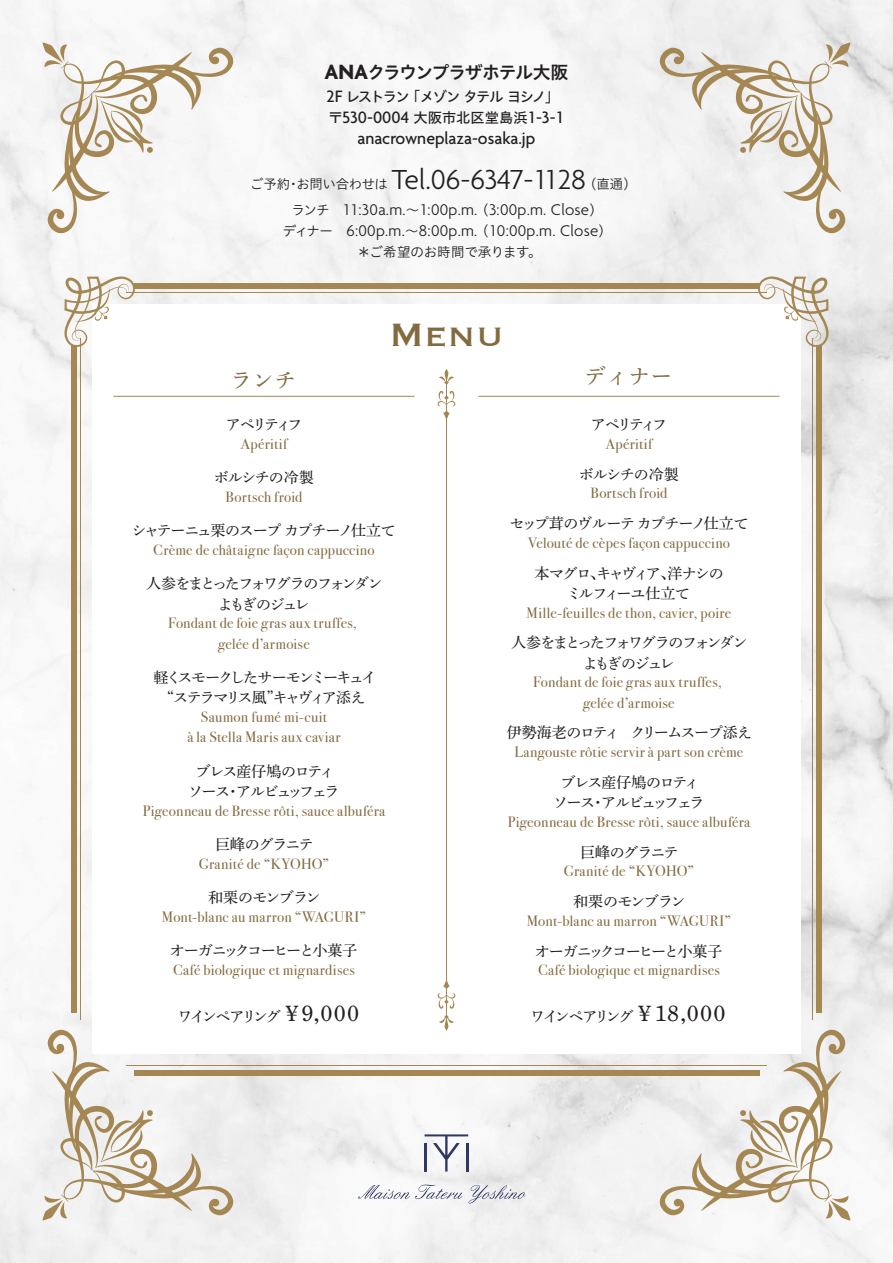
<style>
.page{position:relative;width:893px;height:1263px;background:#fff}
.page>*{position:absolute;margin:0;border:0;box-sizing:border-box;transform-origin:0 0}
.t1{font:42px "Copperplate";color:#836b40}
.t2{font:300 29.85px "Agenda";color:#231f20}
.t3{font:21px "Shuei Min Pr 6 N M";letter-spacing:.05em;color:#836b40}
.t4{font:500 17.85px/21.1px "Agenda";color:#231f20;text-align:center}
.t5{font:17.85px "Hiragino UD Sans Std W6";letter-spacing:-.08em;color:#231f20}
.t6{font:300 16.8px/21.1px "Agenda";letter-spacing:.015em;color:#231f20;text-align:center}
.t7{font:15px/20.2px "Bodoni Svty Two OSITCTT";letter-spacing:.02em;color:#836b40;text-align:center}
.t8{font:15px/20.2px "Shuei Min Pr 6 N M";letter-spacing:-.105em;color:#231f20;text-align:center}
.t9{font:15px/20.2px "Shuei Min Pr 6 N M";letter-spacing:-.15em;color:#231f20;text-align:center}
.t10{font:15px "Shuei Min Pr 6 N M";letter-spacing:-.085em;color:#231f20}
.t11{font:15px/20.2px "Shuei Min Pr 6 N M";letter-spacing:-.13em;color:#231f20;text-align:center}
.t12{font:15px "Shuei Min Pr 6 N M";letter-spacing:-.125em;color:#231f20}
.t13{font:15px "Shuei Min Pr 6 N M";letter-spacing:-.07em;color:#231f20}
.t14{font:15px "Shuei Min Pr 6 N M";letter-spacing:-.06em;color:#231f20}
.t15{font:15px "Shuei Min Pr 6 N M";letter-spacing:-.065em;color:#231f20}
.t16{font:14.25px "Hiragino UD Sans Std W5";letter-spacing:-.105em;color:#231f20}
.t17{font:13.5px "Hiragino UD Sans Std W3";color:#231f20}
.t18{font:13.35px "Hiragino UD Sans Std W3";letter-spacing:-.015em;color:#231f20}
.s1{font-family:"Agenda";font-weight:700;font-size:22.35px}
.s2{font-family:"Agenda";font-weight:500;font-size:17.85px}
.s3{font-family:"Hiragino UD Sans Std W5";font-weight:400;font-size:14.25px}
.s4{font-family:"Hiragino UD Sans Std W3";font-weight:400;font-size:13.5px}
.s5{font-size:22.5px}
</style>
<div class="page">
<img style="left:0;top:0;width:893px;height:1263px">
<svg style="left:42px;top:42px;width:191px;height:191px"></svg>
<svg style="left:42px;top:1030px;width:191px;height:190px"></svg>
<svg style="left:660px;top:42px;width:190px;height:191px"></svg>
<svg style="left:660px;top:1030px;width:190px;height:190px"></svg>
<div style="left:92px;top:304px;width:709px;height:750px;background:#fff"></div>
<svg style="left:358px;top:1185px;width:104px;height:14px"></svg>
<svg style="left:469px;top:1185px;width:57px;height:18px"></svg>
<svg style="left:425px;top:1134px;width:43px;height:37px"></svg>
<hr style="left:466px;top:1143px;width:2px;height:28px;background:#2e3765">
<hr style="left:425px;top:1143px;width:2px;height:28px;background:#2e3765">
<hr style="left:446px;top:415px;width:1px;height:570px;background:#a58753">
<hr style="left:446px;top:378px;width:1px;height:33px;background:#a58753">
<svg style="left:439px;top:369px;width:15px;height:15px"></svg>
<svg style="left:438px;top:391px;width:17px;height:28px"></svg>
<hr style="left:446px;top:989px;width:1px;height:33px;background:#a58753">
<svg style="left:439px;top:1015px;width:15px;height:16px"></svg>
<svg style="left:438px;top:981px;width:17px;height:28px"></svg>
<hr style="left:126px;top:292px;width:640px;height:1px;background:#a58753">
<svg style="left:64px;top:276px;width:71px;height:71px"></svg>
<svg style="left:758px;top:276px;width:71px;height:71px"></svg>
<div style="left:134px;top:283px;width:625px;height:5px;background:#a58753"></div>
<hr style="left:126px;top:1065px;width:640px;height:1px;background:#a58753">
<div style="left:134px;top:1070px;width:625px;height:5px;background:#a58753"></div>
<hr style="left:80px;top:338px;width:1px;height:682px;background:#a58753">
<div style="left:71px;top:346px;width:5px;height:667px;background:#a58753"></div>
<hr style="left:812px;top:338px;width:1px;height:682px;background:#a58753">
<div style="left:817px;top:346px;width:5px;height:667px;background:#a58753"></div>
<hr style="left:113px;top:396px;width:302px;height:1px;background:#a58753">
<hr style="left:478px;top:396px;width:301px;height:1px;background:#a58753">
<p class="t5" style="left:325px;top:59px;width:245px"><span class="s1">ANA</span>クラウンプラザホテル大阪</p>
<p class="t16" style="left:327px;top:85px;width:241px"><span class="s2">2F</span> レストラン「メゾンタテルヨシノ」　</p>
<p class="t4" style="left:328px;top:107px;width:235px"><span class="s3">〒</span>530-0004 <span class="s3">大阪市北区堂島浜</span>1-3-1 anacrowneplaza-osaka.jp</p>
<p class="t18" style="left:250px;top:174px;width:139px">ご予約・お問い合わせは</p>
<h2 class="t2" style="left:392px;top:163px;width:196px">Tel.06-6347-1128</h2>
<p class="t18" style="left:583px;top:174px;width:55px">（直通）</p>
<p class="t6" style="left:283px;top:200px;width:331px"><span class="s4">ランチ　</span>1 1:30a.m.<span class="s4">～</span>1:00p.m. <span class="s4">（</span>3:00p.m. Close<span class="s4">）<br>ディナー　</span>6:00p.m.<span class="s4">～</span>8:00p.m. <span class="s4">（</span>10:00p.m. Close<span class="s4">）</span></p>
<p class="t17" style="left:357px;top:242px;width:186px">＊ご希望のお時間で承ります。</p>
<h1 class="t1" style="left:389px;top:307px;width:116px">Menu</h1>
<h3 class="t3" style="left:231px;top:360px;width:67px">ランチ</h3>
<h3 class="t3" style="left:585px;top:356px;width:89px">ディナー</h3>
<p class="t8" style="left:226px;top:412px;width:78px">アペリティフ</p>
<p class="t15" style="left:214px;top:464px;width:101px">ボルシチの冷製</p>
<p class="t10" style="left:132px;top:517px;width:265px">シャテーニュ栗のスープ カプチーノ仕立て</p>
<p class="t9" style="left:146px;top:571px;width:238px">人参をまとったフォワグラのフォンダンよもぎのジュレ</p>
<p class="t7" style="left:241px;top:434px;width:48px">Apéritif</p>
<p class="t7" style="left:226px;top:487px;width:78px">Bortsch froid</p>
<p class="t7" style="left:153px;top:540px;width:223px">Crème de châtaigne façon cappuccino</p>
<p class="t7" style="left:168px;top:613px;width:190px">Fondant de foie gras aux truffes, gelée d’armoise</p>
<p class="t11" style="left:153px;top:665px;width:224px">軽くスモークしたサーモンミーキュイ“ステラマリス風”キャヴィア添え</p>
<p class="t7" style="left:187px;top:707px;width:155px">Saumon fumé mi-cuit<br>à la Stella Maris aux caviar</p>
<p class="t8" style="left:188px;top:759px;width:153px">ブレス産仔鳩のロティソース・アルビュッフェラ</p>
<p class="t10" style="left:215px;top:830px;width:100px">巨峰のグラニテ</p>
<p class="t14" style="left:208px;top:884px;width:114px">和栗のモンブラン</p>
<p class="t12" style="left:170px;top:937px;width:189px">オーガニックコーヒーと小菓子</p>
<p class="t7" style="left:143px;top:800px;width:244px">Pigeonneau de Bresse rôti, sauce albuféra</p>
<p class="t7" style="left:199px;top:853px;width:132px">Granité de “KYOHO”</p>
<p class="t7" style="left:162px;top:907px;width:206px">Mont-blanc au marron “WAGURI”</p>
<p class="t7" style="left:173px;top:960px;width:183px">Café biologique et mignardises</p>
<p class="t8" style="left:591px;top:412px;width:78px">アペリティフ</p>
<p class="t15" style="left:579px;top:460px;width:101px">ボルシチの冷製</p>
<p class="t13" style="left:510px;top:510px;width:240px">セップ茸のヴルーテ カプチーノ仕立て</p>
<p class="t8" style="left:534px;top:561px;width:191px">本マグロ、キャヴィア、洋ナシのミルフィーユ仕立て</p>
<p class="t9" style="left:511px;top:630px;width:238px">人参をまとったフォワグラのフォンダンよもぎのジュレ</p>
<p class="t7" style="left:606px;top:434px;width:48px">Apéritif</p>
<p class="t7" style="left:590px;top:483px;width:78px">Bortsch froid</p>
<p class="t7" style="left:528px;top:533px;width:204px">Velouté de cèpes façon cappuccino</p>
<p class="t7" style="left:527px;top:602px;width:206px">Mille-feuilles de thon, cavier, poire</p>
<p class="t7" style="left:533px;top:672px;width:190px">Fondant de foie gras aux truffes, gelée d’armoise</p>
<p class="t7" style="left:514px;top:742px;width:230px">Langouste rôtie servir à part son crème</p>
<p class="t10" style="left:507px;top:719px;width:247px">伊勢海老のロティ　クリームスープ添え</p>
<p class="t8" style="left:553px;top:770px;width:153px">ブレス産仔鳩のロティソース・アルビュッフェラ</p>
<p class="t10" style="left:580px;top:838px;width:100px">巨峰のグラニテ</p>
<p class="t14" style="left:573px;top:888px;width:114px">和栗のモンブラン</p>
<p class="t12" style="left:535px;top:937px;width:189px">オーガニックコーヒーと小菓子</p>
<p class="t7" style="left:508px;top:812px;width:244px">Pigeonneau de Bresse rôti, sauce albuféra</p>
<p class="t7" style="left:564px;top:861px;width:132px">Granité de “KYOHO”</p>
<p class="t7" style="left:527px;top:911px;width:206px">Mont-blanc au marron “WAGURI”</p>
<p class="t7" style="left:538px;top:960px;width:183px">Café biologique et mignardises</p>
<p class="t9" style="left:177px;top:1004px;width:183px">ワインペアリング<span class="s5">￥9,000</span></p>
<p class="t9" style="left:530px;top:1004px;width:197px">ワインペアリング<span class="s5">￥18,000</span></p>
</div>
